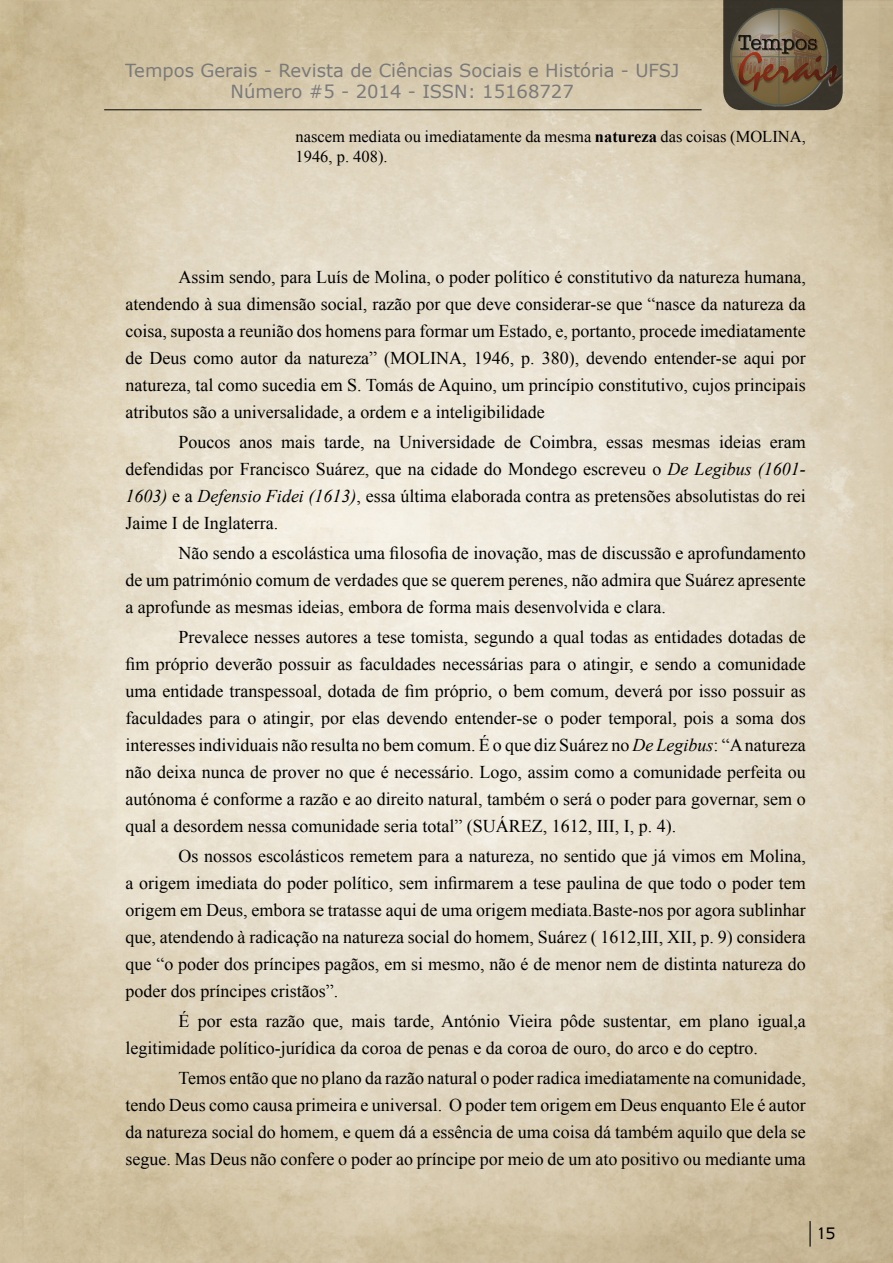
<style>
.page{position:relative;width:893px;height:1263px;background:#fff}
.page>*{position:absolute;margin:0;border:0;box-sizing:border-box;transform-origin:0 0}
.t1{font:18px/27px "Times New Roman";color:#000;text-align:justify}
.t2{font:18px/21.6px "Verdana";color:#7a7a7a;text-align:center}
.t3{font:18px "Raavi";color:#000}
.t4{font:16.5px/19.8px "Times New Roman";color:#000}
.s1{font-weight:700}
.s2{font-style:italic}
</style>
<div class="page">
<img style="left:0;top:0;width:893px;height:1263px">
<hr style="left:104px;top:109px;width:598px;height:1px;background:#000">
<svg style="left:723px;top:0;width:120px;height:110px"></svg>
<img style="left:724px;top:4px;width:169px;height:106px">
<hr style="left:809px;top:1221px;width:2px;height:25px;background:#000">
<p class="t2" style="left:125px;top:59px;width:556px">Tempos Gerais - Revista de Ciências Sociais e História - UFSJ<br>Número #5 - 2014 - ISSN: 15168727</p>
<p class="t4" style="left:296px;top:126px;width:512px">nascem mediata ou imediatamente da mesma <span class="s1">natureza</span> das coisas (MOLINA,<br>1946, p. 408).</p>
<p class="t1" style="left:125px;top:263px;width:682px;text-indent:53px">Assim sendo, para Luís de Molina, o poder político é constitutivo da natureza humana, atendendo à sua dimensão social, razão por que deve considerar-se que “nasce da natureza da coisa, suposta a reunião dos homens para formar um Estado, e, portanto, procede imediatamente de Deus como autor da natureza” (MOLINA, 1946, p. 380), devendo entender-se aqui por natureza, tal como sucedia em S. Tomás de Aquino, um princípio constitutivo, cujos principais atributos são a universalidade, a ordem e a inteligibilidade</p>
<p class="t1" style="left:125px;top:428px;width:682px;text-indent:53px">Poucos anos mais tarde, na Universidade de Coimbra, essas mesmas ideias eram defendidas por Francisco Suárez, que na cidade do Mondego escreveu o <span class="s2">De Legibus (1601- 1603)</span> e a <span class="s2">Defensio Fidei (1613)</span>, essa última elaborada contra as pretensões absolutistas do rei Jaime I de Inglaterra.</p>
<p class="t1" style="left:125px;top:539px;width:682px;text-indent:53px">Não sendo a escolástica uma filosofia de inovação, mas de discussão e aprofundamento de um património comum de verdades que se querem perenes, não admira que Suárez apresente a aprofunde as mesmas ideias, embora de forma mais desenvolvida e clara.</p>
<p class="t1" style="left:125px;top:623px;width:682px;text-indent:53px">Prevalece nesses autores a tese tomista, segundo a qual todas as entidades dotadas de fim próprio deverão possuir as faculdades necessárias para o atingir, e sendo a comunidade uma entidade transpessoal, dotada de fim próprio, o bem comum, deverá por isso possuir as faculdades para o atingir, por elas devendo entender-se o poder temporal, pois a soma dos interesses individuais não resulta no bem comum. É o que diz Suárez no <span class="s2">De Legibus</span>: “A natureza não deixa nunca de prover no que é necessário. Logo, assim como a comunidade perfeita ou autónoma é conforme a razão e ao direito natural, também o será o poder para governar, sem o qual a desordem nessa comunidade seria total” (SUÁREZ, 1612, III, I, p. 4).</p>
<p class="t1" style="left:125px;top:842px;width:682px;text-indent:53px">Os nossos escolásticos remetem para a natureza, no sentido que já vimos em Molina, a origem imediata do poder político, sem infirmarem a tese paulina de que todo o poder tem origem em Deus, embora se tratasse aqui de uma origem mediata.Baste-nos por agora sublinhar que, atendendo à radicação na natureza social do homem, Suárez ( 1612,III, XII, p. 9) considera que “o poder dos príncipes pagãos, em si mesmo, não é de menor nem de distinta natureza do poder dos príncipes cristãos”.</p>
<p class="t1" style="left:125px;top:1007px;width:682px;text-indent:53px">É por esta razão que, mais tarde, António Vieira pôde sustentar, em plano igual,a legitimidade político-jurídica da coroa de penas e da coroa de ouro, do arco e do ceptro.</p>
<p class="t1" style="left:125px;top:1064px;width:682px;text-indent:53px">Temos então que no plano da razão natural o poder radica imediatamente na comunidade, tendo Deus como causa primeira e universal. O poder tem origem em Deus enquanto Ele é autor da natureza social do homem, e quem dá a essência de uma coisa dá também aquilo que dela se segue. Mas Deus não confere o poder ao príncipe por meio de um ato positivo ou mediante uma</p>
<p class="t3" style="left:817px;top:1222px;width:19px">15</p>
</div>
